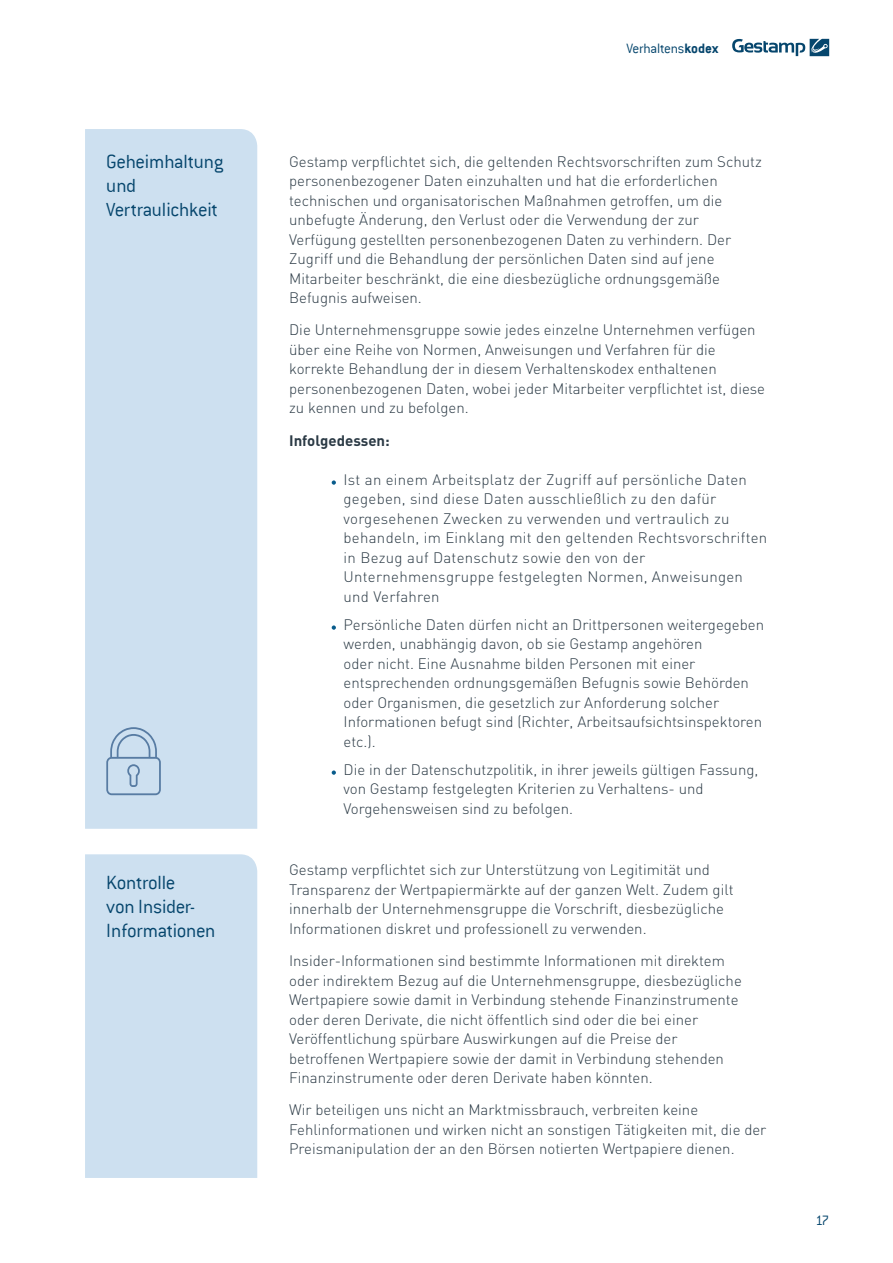
<style>
.page{position:relative;width:893px;height:1263px;background:#fff}
.page>*{position:absolute;margin:0;border:0;box-sizing:border-box;transform-origin:0 0}
.t1{font:300 21px/24px "Conduit ITC";letter-spacing:-.015em;color:#06466d}
.t2{font:300 15px/19.5px "DIN";color:#2b3a45}
.t3{font:300 15px/19.5px "DIN";letter-spacing:.02em;color:#2b3a45}
.t4{font:300 15px "Conduit ITC";letter-spacing:-.02em;color:#06466d}
.t5{font:700 15px "DIN";color:#2b3a45}
.s1{font-weight:700}
</style>
<div class="page">
<svg style="left:732px;top:39px;width:97px;height:17px"></svg>
<div style="left:85px;top:129px;width:172px;height:700px;background:#cde0f0"></div>
<div style="left:85px;top:854px;width:172px;height:324px;background:#cde0f0"></div>
<svg style="left:332px;top:480px;width:4px;height:5px"></svg>
<svg style="left:332px;top:625px;width:4px;height:5px"></svg>
<svg style="left:332px;top:770px;width:4px;height:5px"></svg>
<svg style="left:106px;top:727px;width:55px;height:68px;background:#b8cee2"></svg>
<h1 class="t1" style="left:106px;top:149px;width:119px">Geheimhaltung und<br>Vertraulichkeit</h1>
<h1 class="t1" style="left:106px;top:870px;width:111px">Kontrolle<br>von Insider-<br>Informationen</h1>
<p class="t4" style="left:626px;top:40px;width:93px">Verhaltens<span class="s1">kodex</span></p>
<p class="t2" style="left:289px;top:151px;width:474px">Gestamp verpflichtet sich, die geltenden Rechtsvorschriften zum Schutz personenbezogener Daten einzuhalten und hat die erforderlichen technischen und organisatorischen Maßnahmen getroffen, um die unbefugte Änderung, den Verlust oder die Verwendung der zur Verfügung gestellten personenbezogenen Daten zu verhindern. Der Zugriff und die Behandlung der persönlichen Daten sind auf jene Mitarbeiter beschränkt, die eine diesbezügliche ordnungsgemäße Befugnis aufweisen.</p>
<p class="t2" style="left:289px;top:320px;width:477px">Die Unternehmensgruppe sowie jedes einzelne Unternehmen verfügen über eine Reihe von Normen, Anweisungen und Verfahren für die korrekte Behandlung der in diesem Verhaltenskodex enthaltenen personenbezogenen Daten, wobei jeder Mitarbeiter verpflichtet ist, diese zu kennen und zu befolgen.</p>
<p class="t5" style="left:289px;top:430px;width:102px">Infolgedessen:</p>
<p class="t3" style="left:344px;top:469px;width:425px">Ist an einem Arbeitsplatz der Zugriff auf persönliche Daten gegeben, sind diese Daten ausschließlich zu den dafür vorgesehenen Zwecken zu verwenden und vertraulich zu behandeln, im Einklang mit den geltenden Rechtsvorschriften in Bezug auf Datenschutz sowie den von der Unternehmensgruppe festgelegten Normen, Anweisungen und Verfahren</p>
<p class="t2" style="left:344px;top:614px;width:422px">Persönliche Daten dürfen nicht an Drittpersonen weitergegeben werden, unabhängig davon, ob sie Gestamp angehören<br>oder nicht. Eine Ausnahme bilden Personen mit einer entsprechenden ordnungsgemäßen Befugnis sowie Behörden oder Organismen, die gesetzlich zur Anforderung solcher Informationen befugt sind (Richter, Arbeitsaufsichtsinspektoren etc.).</p>
<p class="t2" style="left:344px;top:759px;width:416px">Die in der Datenschutzpolitik, in ihrer jeweils gültigen Fassung, von Gestamp festgelegten Kriterien zu Verhaltens- und<br>Vorgehensweisen sind zu befolgen.</p>
<p class="t2" style="left:289px;top:860px;width:446px">Gestamp verpflichtet sich zur Unterstützung von Legitimität und Transparenz der Wertpapiermärkte auf der ganzen Welt. Zudem gilt innerhalb der Unternehmensgruppe die Vorschrift, diesbezügliche Informationen diskret und professionell zu verwenden.</p>
<p class="t2" style="left:289px;top:951px;width:454px">Insider-Informationen sind bestimmte Informationen mit direktem oder indirektem Bezug auf die Unternehmensgruppe, diesbezügliche Wertpapiere sowie damit in Verbindung stehende Finanzinstrumente oder deren Derivate, die nicht öffentlich sind oder die bei einer Veröffentlichung spürbare Auswirkungen auf die Preise der betroffenen Wertpapiere sowie der damit in Verbindung stehenden Finanzinstrumente oder deren Derivate haben könnten.</p>
<p class="t2" style="left:289px;top:1100px;width:479px">Wir beteiligen uns nicht an Marktmissbrauch, verbreiten keine<br>Fehlinformationen und wirken nicht an sonstigen Tätigkeiten mit, die der<br>Preismanipulation der an den Börsen notierten Wertpapiere dienen.</p>
<p class="t4" style="left:815px;top:1212px;width:15px">17</p>
</div>
